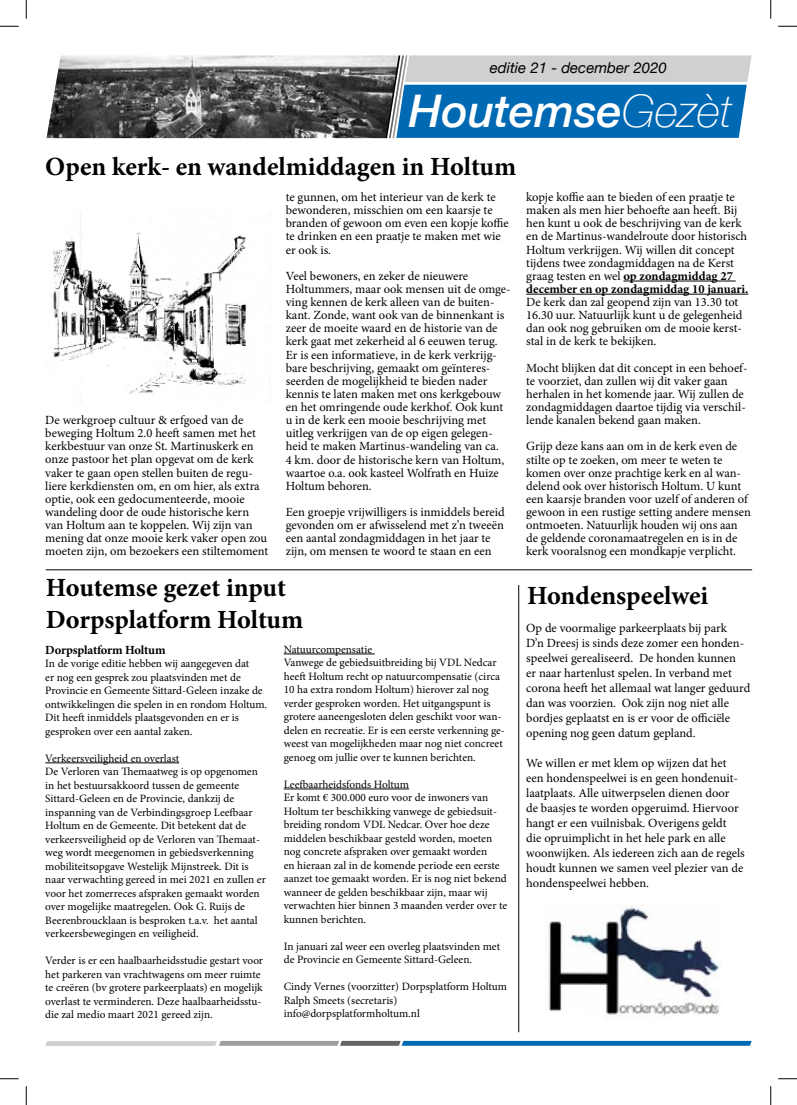
<style>
.page{position:relative;width:797px;height:1105px;background:#fff}
.page>*{position:absolute;margin:0;border:0;box-sizing:border-box;transform-origin:0 0}
.t1{font:italic 500 45px "Helvetica Neue";color:#fff}
.t2{font:700 26.25px/31.5px "Minion Pro";letter-spacing:-.005em;color:#000}
.t3{font:italic 15px "Helvetica Neue";color:#000}
.t4{font:12.5px/13.1px "Minion Pro";color:#000}
.t5{font:700 12.5px "Minion Pro";letter-spacing:-.015em;color:#000}
.t6{font:11.25px/13.5px "Minion Pro";color:#000}
.s1{font-weight:100}
.s2{font-weight:700}
</style>
<div class="page">
<hr style="left:45px;top:762px;width:134px;height:1px;background:#000">
<hr style="left:284px;top:654px;width:91px;height:1px;background:#000">
<hr style="left:284px;top:789px;width:125px;height:1px;background:#000">
<img style="left:46px;top:55px;width:339px;height:83px">
<svg style="left:385px;top:55px;width:366px;height:83px;background:#5391be"></svg>
<svg style="left:45px;top:1041px;width:706px;height:5px;background:#5e90b3"></svg>
<hr style="left:623px;top:281px;width:112px;height:1px;background:#000">
<hr style="left:526px;top:294px;width:222px;height:1px;background:#000">
<hr style="left:518px;top:585px;width:1px;height:447px;background:#000">
<img style="left:53px;top:210px;width:218px;height:191px">
<hr style="left:46px;top:569px;width:706px;height:1px;background:#000">
<img style="left:548px;top:906px;width:171px;height:111px">
<svg style="left:0;top:25px;width:19px;height:2px"></svg>
<svg style="left:778px;top:25px;width:19px;height:2px"></svg>
<svg style="left:0;top:1078px;width:19px;height:1px"></svg>
<svg style="left:778px;top:1078px;width:19px;height:1px"></svg>
<svg style="left:25px;top:0;width:2px;height:19px"></svg>
<svg style="left:25px;top:1086px;width:2px;height:19px"></svg>
<svg style="left:770px;top:0;width:1px;height:19px"></svg>
<svg style="left:770px;top:1086px;width:1px;height:19px"></svg>
<p class="t3" style="left:490px;top:57px;width:178px">editie 21 - december 2020</p>
<h1 class="t1" style="left:409px;top:72px;width:324px">Houtemse<span class="s1">Gezèt</span></h1>
<h2 class="t2" style="left:45px;top:150px;width:472px">Open kerk- en wandelmiddagen in Holtum</h2>
<p class="t4" style="left:45px;top:414px;width:224px">De werkgroep cultuur &amp; erfgoed van de beweging Holtum 2.0 heeft samen met het kerkbestuur van onze St. Martinuskerk en onze pastoor het plan opgevat om de kerk vaker te gaan open stellen buiten de regu&shy;liere kerkdiensten om, en om hier, als extra optie, ook een gedocumenteerde, mooie wandeling door de oude historische kern van Holtum aan te koppelen. Wij zijn van mening dat onze mooie kerk vaker open zou moeten zijn, om bezoekers een stiltemoment</p>
<p class="t4" style="left:286px;top:190px;width:224px">te gunnen, om het interieur van de kerk te bewonderen, misschien om een kaarsje te branden of gewoon om even een kopje koffie te drinken en een praatje te maken met wie er ook is.</p>
<p class="t4" style="left:286px;top:269px;width:226px">Veel bewoners, en zeker de nieuwere Holtummers, maar ook mensen uit de omge&shy;ving kennen de kerk alleen van de buiten&shy;kant. Zonde, want ook van de binnenkant is zeer de moeite waard en de historie van de kerk gaat met zekerheid al 6 eeuwen terug.<br>Er is een informatieve, in de kerk verkrijg&shy;bare beschrijving, gemaakt om geïnteres&shy;seerden de mogelijkheid te bieden nader kennis te laten maken met ons kerkgebouw en het omringende oude kerkhof. Ook kunt u in de kerk een mooie beschrijving met uitleg verkrijgen van de op eigen gelegen&shy;heid te maken Martinus-wandeling van ca.<br>4 km. door de historische kern van Holtum, waartoe o.a. ook kasteel Wolfrath en Huize Holtum behoren.</p>
<p class="t4" style="left:286px;top:505px;width:220px">Een groepje vrijwilligers is inmiddels bereid gevonden om er afwisselend met z’n tweeën een aantal zondagmiddagen in het jaar te zijn, om mensen te woord te staan en een</p>
<h2 class="t2" style="left:46px;top:572px;width:259px">Houtemse gezet input<br>Dorpsplatform Holtum</h2>
<p class="t5" style="left:45px;top:641px;width:122px">Dorpsplatform Holtum</p>
<p class="t6" style="left:45px;top:657px;width:223px">In de vorige editie hebben wij aangegeven dat<br>er nog een gesprek zou plaatsvinden met de Provincie en Gemeente Sittard-Geleen inzake de ontwikkelingen die spelen in en rondom Holtum.<br>Dit heeft inmiddels plaatsgevonden en er is gesproken over een aantal zaken.</p>
<p class="t6" style="left:45px;top:751px;width:222px">Verkeersveiligheid en overlast<br>De Verloren van Themaatweg is op opgenomen in het bestuursakkoord tussen de gemeente Sittard-Geleen en de Provincie, dankzij de inspanning van de Verbindingsgroep Leefbaar Holtum en de Gemeente. Dit betekent dat de verkeersveiligheid op de Verloren van Themaat&shy;weg wordt meegenomen in gebiedsverkenning mobiliteitsopgave Westelijk Mijnstreek. Dit is naar verwachting gereed in mei 2021 en zullen er voor het zomerreces afspraken gemaakt worden over mogelijke maatregelen. Ook G. Ruijs de Beerenbroucklaan is besproken t.a.v. het aantal verkeersbewegingen en veiligheid.</p>
<p class="t6" style="left:45px;top:954px;width:219px">Verder is er een haalbaarheidsstudie gestart voor het parkeren van vrachtwagens om meer ruimte te creëren (bv grotere parkeerplaats) en mogelijk overlast te verminderen. Deze haalbaarheidsstu&shy;die zal medio maart 2021 gereed zijn.</p>
<p class="t6" style="left:284px;top:642px;width:223px">Natuurcompensatie<br>Vanwege de gebiedsuitbreiding bij VDL Nedcar heeft Holtum recht op natuurcompensatie (circa 10 ha extra rondom Holtum) hierover zal nog verder gesproken worden. Het uitgangspunt is grotere aaneengesloten delen geschikt voor wan&shy;delen en recreatie. Er is een eerste verkenning ge&shy;weest van mogelijkheden maar nog niet concreet genoeg om jullie over te kunnen berichten.</p>
<p class="t6" style="left:284px;top:777px;width:225px">Leefbaarheidsfonds Holtum<br>Er komt € 300.000 euro voor de inwoners van Holtum ter beschikking vanwege de gebiedsuit&shy;breiding rondom VDL Nedcar. Over hoe deze middelen beschikbaar gesteld worden, moeten nog concrete afspraken over gemaakt worden<br>en hieraan zal in de komende periode een eerste aanzet toe gemaakt worden. Er is nog niet bekend wanneer de gelden beschikbaar zijn, maar wij verwachten hier binnen 3 maanden verder over te kunnen berichten.</p>
<p class="t6" style="left:284px;top:939px;width:218px">In januari zal weer een overleg plaatsvinden met de Provincie en Gemeente Sittard-Geleen.</p>
<p class="t6" style="left:284px;top:980px;width:225px">Cindy Vernes (voorzitter) Dorpsplatform Holtum<br>Ralph Smeets (secretaris) info@dorpsplatformholtum.nl</p>
<p class="t4" style="left:526px;top:190px;width:224px">kopje koffie aan te bieden of een praatje te maken als men hier behoefte aan heeft. Bij hen kunt u ook de beschrijving van de kerk en de Martinus-wandelroute door historisch Holtum verkrijgen. Wij willen dit concept tijdens twee zondagmiddagen na de Kerst graag testen en wel <span class="s2">op zondagmiddag 27 december en op zondagmiddag 10 januari.</span></p>
<p class="t4" style="left:526px;top:295px;width:218px">De kerk dan zal geopend zijn van 13.30 tot 16.30 uur. Natuurlijk kunt u de gelegenheid dan ook nog gebruiken om de mooie kerst&shy;stal in de kerk te bekijken.</p>
<p class="t4" style="left:526px;top:361px;width:223px">Mocht blijken dat dit concept in een behoef&shy;te voorziet, dan zullen wij dit vaker gaan herhalen in het komende jaar. Wij zullen de zondagmiddagen daartoe tijdig via verschil&shy;lende kanalen bekend gaan maken.</p>
<p class="t4" style="left:526px;top:440px;width:226px">Grijp deze kans aan om in de kerk even de stilte op te zoeken, om meer te weten te komen over onze prachtige kerk en al wan&shy;delend ook over historisch Holtum. U kunt een kaarsje branden voor uzelf of anderen of gewoon in een rustige setting andere mensen ontmoeten. Natuurlijk houden wij ons aan de geldende coronamaatregelen en is in de kerk vooralsnog een mondkapje verplicht.</p>
<h2 class="t2" style="left:527px;top:580px;width:183px">Hondenspeelwei</h2>
<p class="t4" style="left:526px;top:621px;width:225px;line-height:15px">Op de voormalige parkeerplaats bij park<br>D’n Dreesj is sinds deze zomer een honden&shy;speelwei gerealiseerd. De honden kunnen<br>er naar hartenlust spelen. In verband met corona heeft het allemaal wat langer geduurd dan was voorzien. Ook zijn nog niet alle bordjes geplaatst en is er voor de officiële opening nog geen datum gepland.</p>
<p class="t4" style="left:526px;top:756px;width:220px;line-height:15px">We willen er met klem op wijzen dat het een hondenspeelwei is en geen hondenuit&shy;laatplaats. Alle uitwerpselen dienen door<br>de baasjes te worden opgeruimd. Hiervoor hangt er een vuilnisbak. Overigens geldt die opruimplicht in het hele park en alle woonwijken. Als iedereen zich aan de regels houdt kunnen we samen veel plezier van de hondenspeelwei hebben.</p>
</div>
